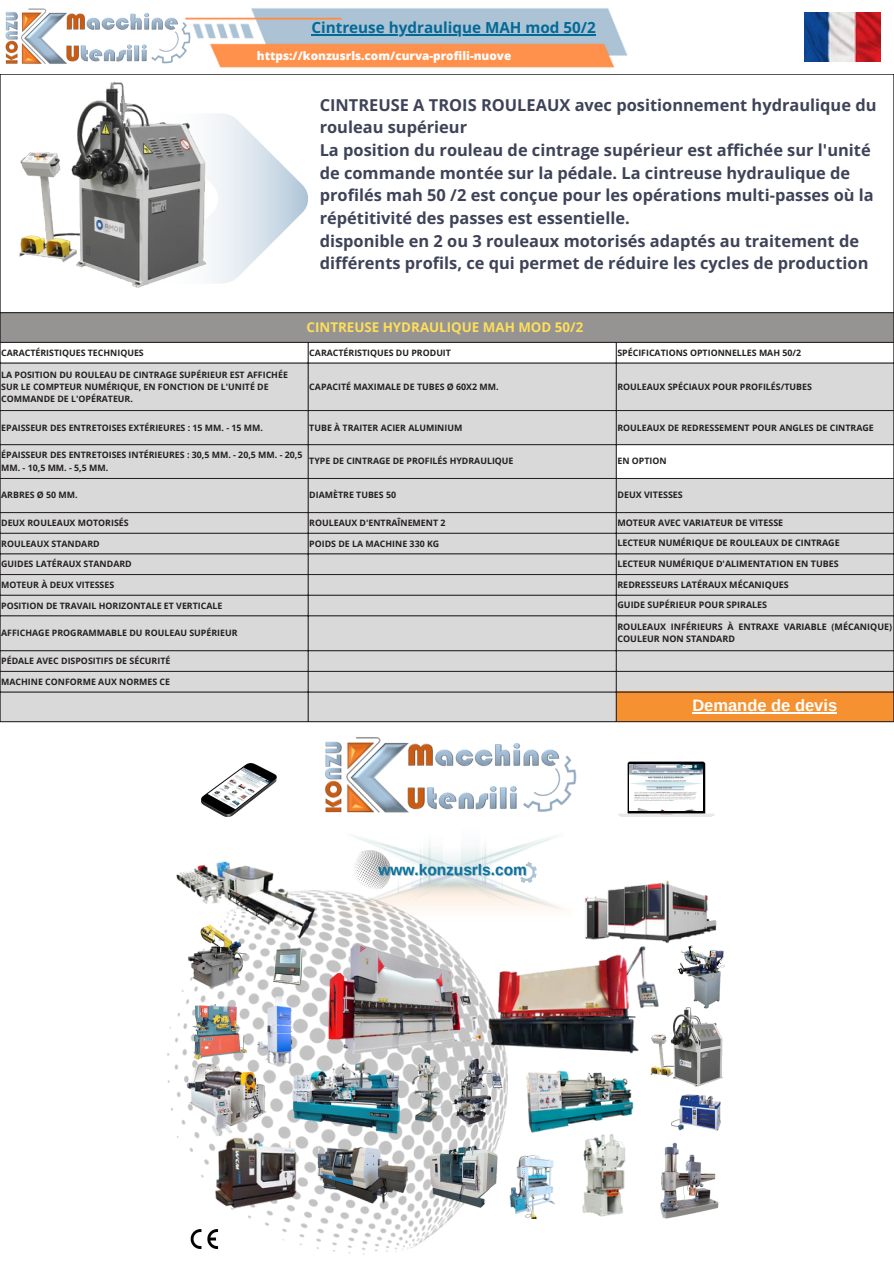
<style>
.page{position:relative;width:894px;height:1264px;background:#fff}
.page>*{position:absolute;margin:0;border:0;box-sizing:border-box;transform-origin:0 0}
.t1{font:700 16.5px "Arimo";color:#fff}
.t2{font:700 16.35px/22.6px "Open Sans";color:#3f4358}
.t3{font:700 15.45px "Arimo";color:#0f709a}
.t4{font:700 15.15px "Open Sans";color:#036995}
.t5{font:700 13.35px "Open Sans";color:#ffde59}
.t6{font:800 11.7px "Open Sans";color:#fff}
.t7{font:700 9px/12.5px "Open Sans";color:#231f20}
.t8{font:700 8.85px/12.1px "Open Sans";color:#231f20}
</style>
<div class="page">
<div style="left:0;top:312px;width:893px;height:30px;background:#959493"></div>
<div style="left:1px;top:364px;width:892px;height:357px;background:#d9d9d9"></div>
<div style="left:615px;top:691px;width:278px;height:31px;background:#f59130"></div>
<hr style="left:0;top:74px;width:1px;height:647px;background:#231f20">
<hr style="left:308px;top:342px;width:1px;height:379px;background:#231f20">
<hr style="left:615px;top:342px;width:1px;height:379px;background:#231f20">
<hr style="left:893px;top:74px;width:1px;height:647px;background:#231f20">
<hr style="left:0;top:74px;width:893px;height:1px;background:#231f20">
<hr style="left:0;top:312px;width:893px;height:1px;background:#231f20">
<hr style="left:0;top:342px;width:893px;height:1px;background:#231f20">
<hr style="left:0;top:363px;width:893px;height:1px;background:#231f20">
<hr style="left:0;top:410px;width:893px;height:1px;background:#231f20">
<hr style="left:0;top:444px;width:893px;height:1px;background:#231f20">
<hr style="left:0;top:478px;width:893px;height:1px;background:#231f20">
<hr style="left:0;top:512px;width:893px;height:1px;background:#231f20">
<hr style="left:0;top:533px;width:893px;height:1px;background:#231f20">
<hr style="left:0;top:553px;width:893px;height:1px;background:#231f20">
<hr style="left:0;top:574px;width:893px;height:1px;background:#231f20">
<hr style="left:0;top:595px;width:893px;height:1px;background:#231f20">
<hr style="left:0;top:615px;width:893px;height:1px;background:#231f20">
<hr style="left:0;top:650px;width:893px;height:1px;background:#231f20">
<hr style="left:0;top:671px;width:893px;height:1px;background:#231f20">
<hr style="left:0;top:691px;width:893px;height:1px;background:#231f20">
<hr style="left:0;top:721px;width:893px;height:1px;background:#231f20">
<svg style="left:216px;top:114px;width:93px;height:169px"></svg>
<img style="left:10px;top:74px;width:206px;height:214px">
<img style="left:804px;top:12px;width:75px;height:50px">
<img style="left:5px;top:8px;width:179px;height:56px">
<img style="left:184px;top:8px;width:444px;height:60px">
<hr style="left:311px;top:34px;width:285px;height:2px;background:#036995">
<img style="left:202px;top:763px;width:74px;height:53px">
<svg style="left:618px;top:761px;width:96px;height:56px"></svg>
<img style="left:629px;top:764px;width:73px;height:46px">
<img style="left:507px;top:946px;width:152px;height:107px">
<img style="left:167px;top:890px;width:340px;height:364px">
<img style="left:181px;top:1061px;width:89px;height:75px">
<img style="left:411px;top:1055px;width:31px;height:67px">
<img style="left:526px;top:1070px;width:108px;height:63px">
<img style="left:509px;top:1155px;width:46px;height:63px">
<img style="left:175px;top:861px;width:148px;height:79px">
<img style="left:572px;top:1128px;width:62px;height:89px">
<img style="left:213px;top:1132px;width:84px;height:76px">
<img style="left:585px;top:879px;width:132px;height:65px">
<img style="left:323px;top:942px;width:164px;height:113px">
<img style="left:186px;top:924px;width:62px;height:65px">
<img style="left:677px;top:945px;width:47px;height:59px">
<img style="left:671px;top:1094px;width:50px;height:37px">
<img style="left:451px;top:1057px;width:52px;height:68px">
<img style="left:647px;top:1004px;width:76px;height:83px">
<img style="left:316px;top:1144px;width:92px;height:61px">
<img style="left:428px;top:1141px;width:71px;height:67px">
<img style="left:272px;top:946px;width:31px;height:40px">
<img style="left:291px;top:1061px;width:110px;height:75px">
<img style="left:660px;top:1142px;width:59px;height:76px">
<img style="left:192px;top:1004px;width:57px;height:55px">
<img style="left:255px;top:992px;width:42px;height:77px">
<img style="left:325px;top:737px;width:251px;height:76px">
<img style="left:513px;top:837px;width:43px;height:18px">
<img style="left:352px;top:836px;width:44px;height:19px">
<img style="left:334px;top:871px;width:173px;height:51px">
<svg style="left:396px;top:841px;width:117px;height:33px"></svg>
<img style="left:335px;top:874px;width:229px;height:40px">
<img style="left:353px;top:850px;width:37px;height:39px">
<svg style="left:519px;top:862px;width:21px;height:24px"></svg>
<hr style="left:692px;top:712px;width:145px;height:1px;background:#fff">
<p class="t4" style="left:311px;top:17px;width:286px">Cintreuse hydraulique MAH mod 50/2</p>
<p class="t6" style="left:257px;top:47px;width:256px">https://konzusrls.com/curva-profili-nuove</p>
<p class="t2" style="left:319px;top:93px;width:558px">CINTREUSE A TROIS ROULEAUX avec positionnement hydraulique du rouleau supérieur<br>La position du rouleau de cintrage supérieur est affichée sur l'unité de commande montée sur la pédale. La cintreuse hydraulique de profilés mah 50 /2 est conçue pour les opérations multi-passes où la répétitivité des passes est essentielle.<br>disponible en 2 ou 3 rouleaux motorisés adaptés au traitement de différents profils, ce qui permet de réduire les cycles de production</p>
<p class="t5" style="left:306px;top:318px;width:278px">CINTREUSE HYDRAULIQUE MAH MOD 50/2</p>
<h1 class="t8" style="left:1px;top:346px;width:144px">CARACTÉRISTIQUES TECHNIQUES</h1>
<p class="t8" style="left:309px;top:346px;width:143px">CARACTÉRISTIQUES DU PRODUIT</p>
<p class="t8" style="left:617px;top:346px;width:185px">SPÉCIFICATIONS OPTIONNELLES MAH 50/2</p>
<p class="t8" style="left:1px;top:368px;width:288px">LA POSITION DU ROULEAU DE CINTRAGE SUPÉRIEUR EST AFFICHÉE<br>SUR LE COMPTEUR NUMÉRIQUE, EN FONCTION DE L'UNITÉ DE<br>COMMANDE DE L'OPÉRATEUR.</p>
<p class="t8" style="left:309px;top:380px;width:191px">CAPACITÉ MAXIMALE DE TUBES Ø 60X2 MM.</p>
<p class="t8" style="left:617px;top:380px;width:196px">ROULEAUX SPÉCIAUX POUR PROFILÉS/TUBES</p>
<p class="t8" style="left:1px;top:421px;width:263px">EPAISSEUR DES ENTRETOISES EXTÉRIEURES : 15 MM. - 15 MM.</p>
<p class="t8" style="left:309px;top:421px;width:154px">TUBE À TRAITER ACIER ALUMINIUM</p>
<p class="t8" style="left:617px;top:421px;width:258px">ROULEAUX DE REDRESSEMENT POUR ANGLES DE CINTRAGE</p>
<p class="t8" style="left:1px;top:449px;width:302px">ÉPAISSEUR DES ENTRETOISES INTÉRIEURES : 30,5 MM. - 20,5 MM. - 20,5<br>MM. - 10,5 MM. - 5,5 MM.</p>
<p class="t8" style="left:309px;top:455px;width:206px">TYPE DE CINTRAGE DE PROFILÉS HYDRAULIQUE</p>
<p class="t8" style="left:617px;top:455px;width:51px">EN OPTION</p>
<p class="t8" style="left:1px;top:489px;width:78px">ARBRES Ø 50 MM.</p>
<p class="t8" style="left:309px;top:489px;width:88px">DIAMÈTRE TUBES 50</p>
<p class="t7" style="left:617px;top:489px;width:67px">DEUX VITESSES</p>
<p class="t8" style="left:1px;top:516px;width:129px">DEUX ROULEAUX MOTORISÉS</p>
<p class="t8" style="left:309px;top:516px;width:138px">ROULEAUX D'ENTRAÎNEMENT 2</p>
<p class="t7" style="left:617px;top:516px;width:167px">MOTEUR AVEC VARIATEUR DE VITESSE</p>
<p class="t8" style="left:1px;top:537px;width:100px">ROULEAUX STANDARD</p>
<p class="t8" style="left:309px;top:537px;width:131px">POIDS DE LA MACHINE 330 KG</p>
<p class="t7" style="left:617px;top:536px;width:224px">LECTEUR NUMÉRIQUE DE ROULEAUX DE CINTRAGE</p>
<p class="t8" style="left:1px;top:558px;width:132px">GUIDES LATÉRAUX STANDARD</p>
<p class="t7" style="left:617px;top:557px;width:223px">LECTEUR NUMÉRIQUE D'ALIMENTATION EN TUBES</p>
<p class="t8" style="left:1px;top:578px;width:114px">MOTEUR À DEUX VITESSES</p>
<p class="t7" style="left:617px;top:578px;width:173px">REDRESSEURS LATÉRAUX MÉCANIQUES</p>
<p class="t8" style="left:1px;top:599px;width:223px">POSITION DE TRAVAIL HORIZONTALE ET VERTICALE</p>
<p class="t7" style="left:617px;top:598px;width:151px">GUIDE SUPÉRIEUR POUR SPIRALES</p>
<p class="t8" style="left:1px;top:626px;width:238px">AFFICHAGE PROGRAMMABLE DU ROULEAU SUPÉRIEUR</p>
<p class="t7" style="left:617px;top:620px;width:276px">ROULEAUX INFÉRIEURS À ENTRAXE VARIABLE (MÉCANIQUE)<br>COULEUR NON STANDARD</p>
<p class="t8" style="left:1px;top:654px;width:171px">PÉDALE AVEC DISPOSITIFS DE SÉCURITÉ</p>
<p class="t8" style="left:1px;top:675px;width:170px">MACHINE CONFORME AUX NORMES CE</p>
<p class="t3" style="left:378px;top:861px;width:150px">www.konzusrls.com</p>
<p class="t1" style="left:692px;top:696px;width:146px">Demande de devis</p>
</div>
